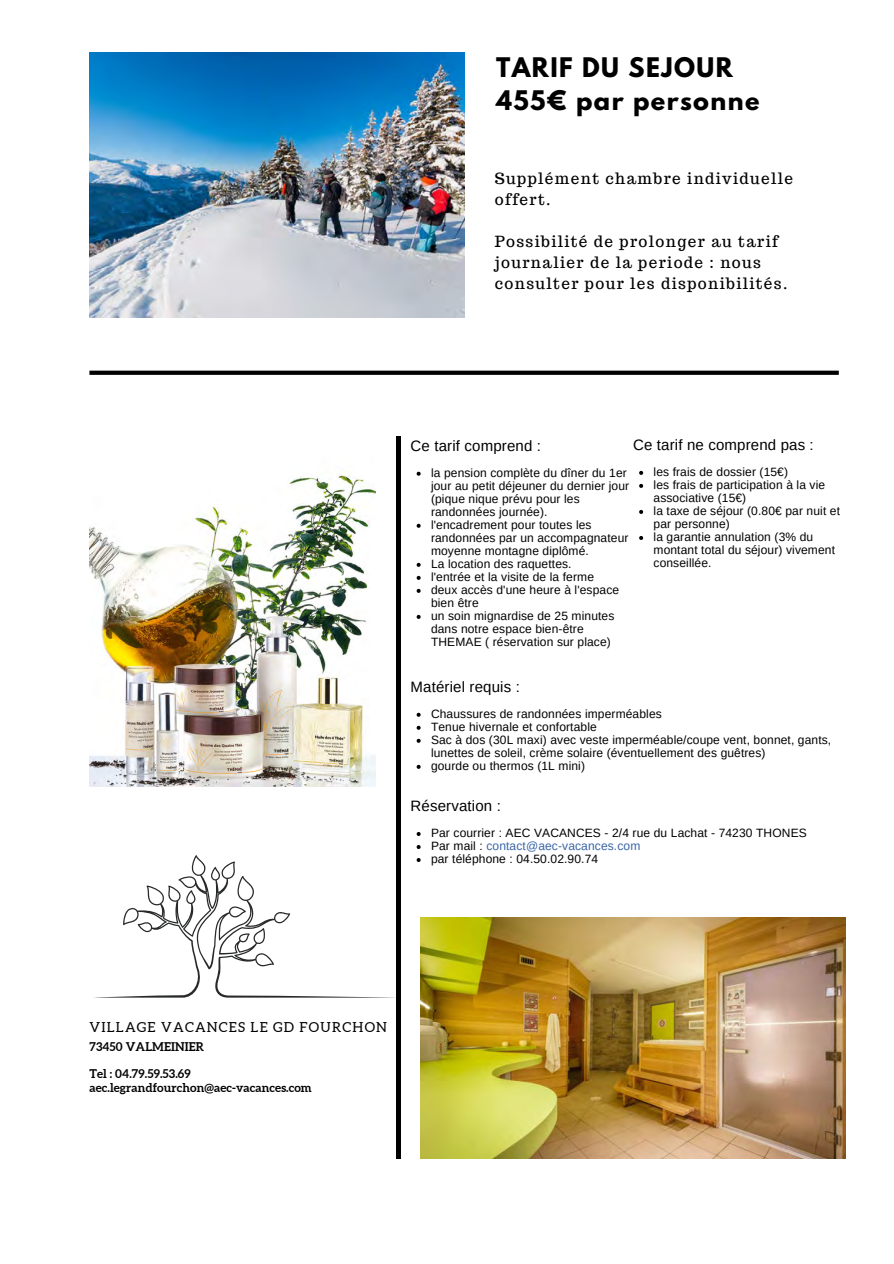
<style>
.page{position:relative;width:894px;height:1264px;background:#fff}
.page>*{position:absolute;margin:0;border:0;box-sizing:border-box;transform-origin:0 0}
.t1{font:700 23.85px "League Spartan";letter-spacing:.06em;color:#000}
.t2{font:15.3px/21.1px "Trocchi";letter-spacing:.09em;color:#000}
.t3{font:15px "Arimo";letter-spacing:.01em;color:#000}
.t4{font:13.8px "Aleo";letter-spacing:.09em;color:#000}
.t5{font:12px/13px "Arimo";letter-spacing:.01em;color:#000}
.t6{font:700 12px "Aleo";letter-spacing:.01em;color:#000}
.t7{font:12px "Arimo";letter-spacing:.01em;color:#3a65a7}
.s1{color:#000}
</style>
<div class="page">
<img style="left:89px;top:53px;width:375px;height:264px">
<hr style="left:396px;top:436px;width:4px;height:722px;background:#000">
<img style="left:421px;top:917px;width:424px;height:241px">
<svg style="left:111px;top:855px;width:246px;height:142px"></svg>
<svg style="left:89px;top:370px;width:749px;height:5px;background:#272727"></svg>
<img style="left:89px;top:471px;width:286px;height:315px">
<svg style="left:416px;top:471px;width:4px;height:4px"></svg>
<svg style="left:416px;top:524px;width:4px;height:4px"></svg>
<svg style="left:416px;top:563px;width:4px;height:4px"></svg>
<svg style="left:416px;top:576px;width:4px;height:4px"></svg>
<svg style="left:416px;top:589px;width:4px;height:4px"></svg>
<svg style="left:416px;top:615px;width:4px;height:4px"></svg>
<svg style="left:639px;top:471px;width:4px;height:4px"></svg>
<svg style="left:639px;top:484px;width:4px;height:4px"></svg>
<svg style="left:639px;top:510px;width:4px;height:4px"></svg>
<svg style="left:639px;top:536px;width:4px;height:4px"></svg>
<svg style="left:416px;top:712px;width:4px;height:4px"></svg>
<svg style="left:416px;top:725px;width:4px;height:4px"></svg>
<svg style="left:416px;top:738px;width:4px;height:4px"></svg>
<svg style="left:416px;top:764px;width:4px;height:4px"></svg>
<svg style="left:416px;top:832px;width:4px;height:4px"></svg>
<svg style="left:416px;top:845px;width:4px;height:4px"></svg>
<svg style="left:416px;top:858px;width:4px;height:4px"></svg>
<p class="t1" style="left:496px;top:55px;width:238px">TARIF DU SEJOUR</p>
<p class="t1" style="left:496px;top:88px;width:265px">455€ par personne</p>
<p class="t2" style="left:494px;top:167px;width:300px">Supplément chambre individuelle offert.</p>
<p class="t2" style="left:494px;top:231px;width:294px">Possibilité de prolonger au tarif journalier de la periode : nous consulter pour les disponibilités.</p>
<p class="t3" style="left:410px;top:437px;width:132px">Ce tarif comprend :</p>
<p class="t3" style="left:633px;top:436px;width:182px">Ce tarif ne comprend pas :</p>
<p class="t5" style="left:431px;top:466px;width:199px">la pension complète du dîner du 1er jour au petit déjeuner du dernier jour (pique nique prévu pour les randonnées journée).</p>
<p class="t5" style="left:431px;top:518px;width:199px">l'encadrement pour toutes les randonnées par un accompagnateur moyenne montagne diplômé.</p>
<p class="t5" style="left:431px;top:557px;width:142px">La location des raquettes.</p>
<p class="t5" style="left:431px;top:570px;width:164px">l'entrée et la visite de la ferme</p>
<p class="t5" style="left:431px;top:583px;width:189px">deux accès d'une heure à l'espace bien être</p>
<p class="t5" style="left:431px;top:609px;width:185px">un soin mignardise de 25 minutes dans notre espace bien-être<br>THEMAE ( réservation sur place)</p>
<p class="t3" style="left:410px;top:678px;width:111px">Matériel requis :</p>
<p class="t5" style="left:653px;top:465px;width:136px">les frais de dossier (15€)</p>
<p class="t5" style="left:653px;top:478px;width:173px">les frais de participation à la vie associative (15€)</p>
<p class="t5" style="left:653px;top:504px;width:188px">la taxe de séjour (0.80€ par nuit et par personne)</p>
<p class="t5" style="left:653px;top:530px;width:183px">la garantie annulation (3% du montant total du séjour) vivement conseillée.</p>
<p class="t5" style="left:431px;top:707px;width:232px">Chaussures de randonnées imperméables</p>
<p class="t5" style="left:431px;top:720px;width:167px">Tenue hivernale et confortable</p>
<p class="t5" style="left:431px;top:733px;width:401px">Sac à dos (30L maxi) avec veste imperméable/coupe vent, bonnet, gants, lunettes de soleil, crème solaire (éventuellement des guêtres)</p>
<p class="t5" style="left:431px;top:759px;width:155px">gourde ou thermos (1L mini)</p>
<p class="t3" style="left:410px;top:797px;width:92px">Réservation :</p>
<p class="t5" style="left:431px;top:826px;width:377px">Par courrier : AEC VACANCES - 2/4 rue du Lachat - 74230 THONES</p>
<p class="t7" style="left:431px;top:839px;width:211px"><span class="s1">Par mail :</span> contact@aec-vacances.com</p>
<p class="t5" style="left:431px;top:852px;width:168px">par téléphone : 04.50.02.90.74</p>
<p class="t4" style="left:89px;top:1018px;width:299px">VILLAGE VACANCES LE GD FOURCHON</p>
<p class="t6" style="left:89px;top:1039px;width:116px">73450 VALMEINIER</p>
<p class="t6" style="left:89px;top:1067px;width:103px">Tel : 04.79.59.53.69</p>
<p class="t6" style="left:89px;top:1080px;width:224px">aec.legrandfourchon@aec-vacances.com</p>
</div>
